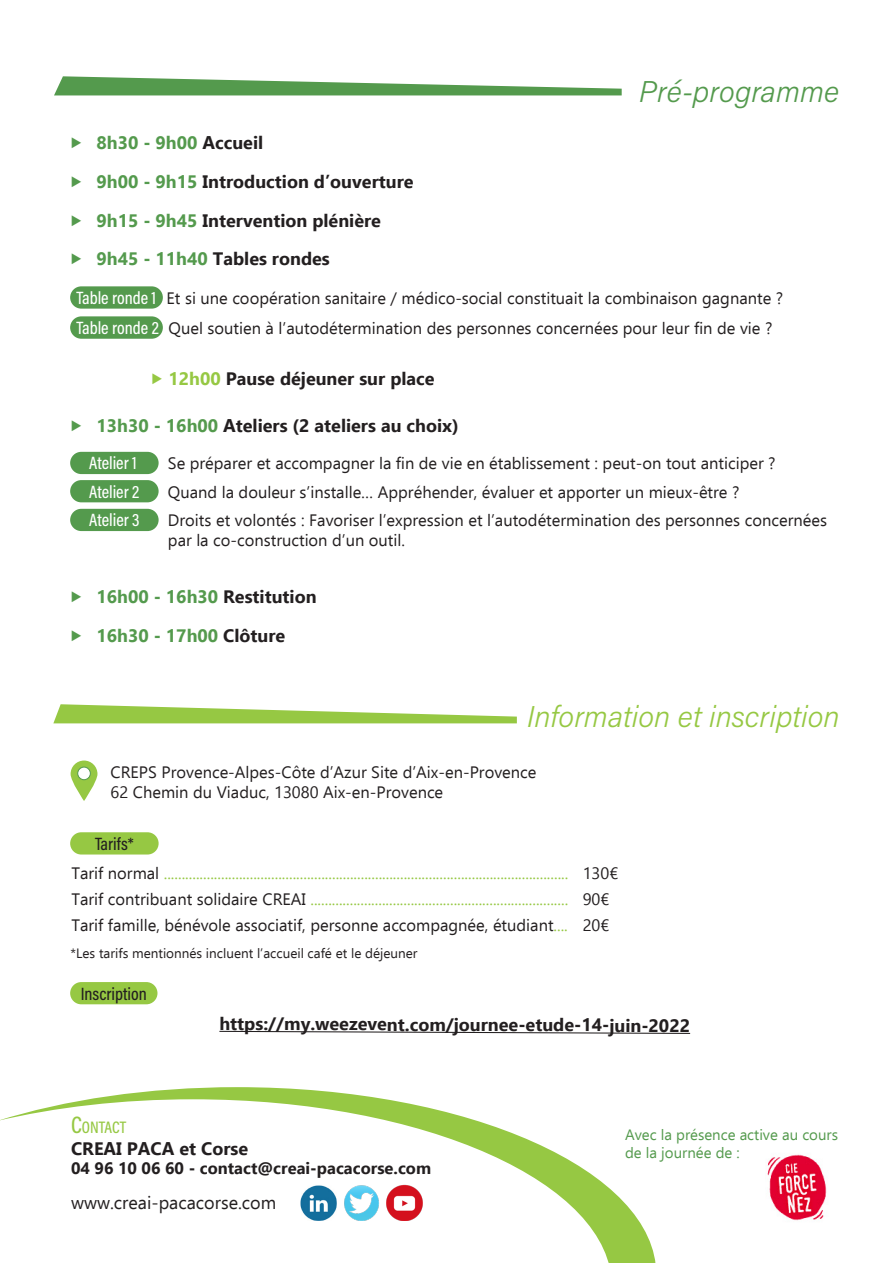
<style>
.page{position:relative;width:893px;height:1263px;background:#fff}
.page>*{position:absolute;margin:0;border:0;box-sizing:border-box;transform-origin:0 0}
.t1{font:italic 300 30px "Acumin Pro";color:#96c843}
.t2{font:italic 300 30px "Acumin Pro";color:#549a4d}
.t3{font:700 18px "Ebrima";color:#231f20}
.t4{font:700 18px "Ebrima";color:#549a4d}
.t5{font:500 18px "Acumin Pro Cond";color:#fff}
.t6{font:18px "Ebrima";color:#231f20}
.t7{font:500 18px "Acumin Pro Cond";color:#231f20}
.t8{font:500 16.8px "Acumin Pro Cond";color:#96c843}
.t9{font:16.5px/28.3px "Ebrima";color:#231f20}
.t10{font:16.5px "Ebrima";color:#96c843}
.t11{font:700 16.5px "Ebrima";color:#231f20}
.t12{font:15px/18px "Ebrima";color:#549a4d}
.t13{font:13.5px "Ebrima";color:#231f20}
.s1{color:#231f20}
.s2{color:#549a4d}
.s3{font-family:"Acumin Pro Cond";font-weight:500;font-size:18px;color:#fff}
.s4{color:#96c843}
.s5{font-size:24px}
</style>
<div class="page">
<svg style="left:0;top:1087px;width:656px;height:176px"></svg>
<div style="left:70px;top:286px;width:93px;height:23px;background:#549a4d;border-radius:11px"></div>
<div style="left:70px;top:316px;width:93px;height:23px;background:#549a4d;border-radius:11px"></div>
<div style="left:70px;top:480px;width:89px;height:22px;background:#549a4d;border-radius:11px"></div>
<div style="left:70px;top:452px;width:89px;height:22px;background:#549a4d;border-radius:11px"></div>
<div style="left:70px;top:509px;width:89px;height:22px;background:#549a4d;border-radius:11px"></div>
<img style="left:767px;top:1154px;width:60px;height:67px">
<svg style="left:71px;top:760px;width:26px;height:41px"></svg>
<div style="left:78px;top:767px;width:12px;height:13px;background:#fff;border-radius:50%"></div>
<div style="left:78px;top:767px;width:12px;height:13px;border:1px solid #549a4d;border-radius:50%"></div>
<svg style="left:219px;top:1030px;width:472px;height:4px"></svg>
<div style="left:70px;top:832px;width:89px;height:22px;background:#96c843;border-radius:11px"></div>
<div style="left:70px;top:982px;width:87px;height:22px;background:#96c843;border-radius:11px"></div>
<svg style="left:54px;top:76px;width:568px;height:19px"></svg>
<svg style="left:53px;top:704px;width:464px;height:19px"></svg>
<img style="left:344px;top:1185px;width:35px;height:36px">
<img style="left:300px;top:1185px;width:36px;height:36px">
<img style="left:386px;top:1185px;width:37px;height:35px">
<p class="t2" style="left:639px;top:71px;width:202px">Pré-programme</p>
<p class="t4" style="left:97px;top:129px;width:168px">8h30 - 9h00 <span class="s1">Accueil</span></p>
<p class="t3" style="left:97px;top:167px;width:319px"><span class="s2">9h00 - 9h15</span> Introduction d’ouverture</p>
<p class="t3" style="left:97px;top:206px;width:286px"><span class="s2">9h15 - 9h45</span> Intervention plénière</p>
<p class="t3" style="left:97px;top:245px;width:235px"><span class="s2">9h45 - 11h40</span> Tables rondes</p>
<p class="t9" style="left:77px;top:283px;width:708px"><span class="s3">Table ronde 1</span> Et si une coopération sanitaire / médico-social constituait la combinaison gagnante ?</p>
<p class="t9" style="left:77px;top:313px;width:697px"><span class="s3">Table ronde 2</span> Quel soutien à l’autodétermination des personnes concernées pour leur fin de vie ?</p>
<p class="t3" style="left:169px;top:365px;width:268px"><span class="s4">12h00</span> Pause déjeuner sur place</p>
<p class="t3" style="left:97px;top:412px;width:364px"><span class="s2">13h30 - 16h00</span> Ateliers (2 ateliers au choix)</p>
<p class="t9" style="left:168px;top:449px;width:660px">Se préparer et accompagner la fin de vie en établissement : peut-on tout anticiper ?<br>Quand la douleur s’installe… Appréhender, évaluer et apporter un mieux-être ?<br>Droits et volontés : Favoriser l’expression et l’autodétermination des personnes concernées</p>
<p class="t9" style="left:168px;top:525px;width:239px">par la co-construction d’un outil.</p>
<p class="t5" style="left:89px;top:451px;width:49px">Atelier 1</p>
<p class="t5" style="left:89px;top:480px;width:52px">Atelier 2</p>
<p class="t5" style="left:89px;top:508px;width:52px">Atelier 3</p>
<p class="t4" style="left:97px;top:583px;width:222px">16h00 - 16h30 <span class="s1">Restitution</span></p>
<p class="t4" style="left:97px;top:621px;width:190px">16h30 - 17h00 <span class="s1">Clôture</span></p>
<p class="t1" style="left:527px;top:696px;width:314px">Information et inscription</p>
<p class="t9" style="left:111px;top:758px;width:427px">CREPS Provence-Alpes-Côte d’Azur Site d’Aix-en-Provence</p>
<p class="t9" style="left:111px;top:777px;width:334px">62 Chemin du Viaduc, 13080 Aix-en-Provence</p>
<p class="t7" style="left:95px;top:832px;width:40px">Tarifs*</p>
<p class="t10" style="left:71px;top:860px;width:498px"><span class="s1">Tarif normal</span> .................................................................................................................</p>
<p class="t9" style="left:583px;top:858px;width:37px">130€</p>
<p class="t10" style="left:71px;top:887px;width:498px"><span class="s1">Tarif contribuant solidaire CREAI</span> ........................................................................</p>
<p class="t9" style="left:583px;top:884px;width:28px">90€</p>
<p class="t9" style="left:71px;top:910px;width:498px">Tarif famille, bénévole associatif, personne accompagnée, étudiant<span class="s4">....</span></p>
<p class="t9" style="left:583px;top:910px;width:28px">20€</p>
<p class="t13" style="left:71px;top:943px;width:348px">*Les tarifs mentionnés incluent l’accueil café et le déjeuner</p>
<p class="t7" style="left:81px;top:982px;width:68px">Inscription</p>
<p class="t3" style="left:219px;top:1010px;width:472px">https://my.weezevent.com/journee-etude-14-juin-2022</p>
<p class="t8" style="left:71px;top:1116px;width:57px"><span class="s5">C</span>ONTACT</p>
<p class="t3" style="left:71px;top:1134px;width:179px">CREAI PACA et Corse</p>
<p class="t11" style="left:71px;top:1155px;width:362px">04 96 10 06 60 - contact@creai-pacacorse.com</p>
<p class="t6" style="left:71px;top:1189px;width:207px">www.creai-pacacorse.com</p>
<p class="t12" style="left:625px;top:1125px;width:215px">Avec la présence active au cours de la journée de :</p>
</div>
